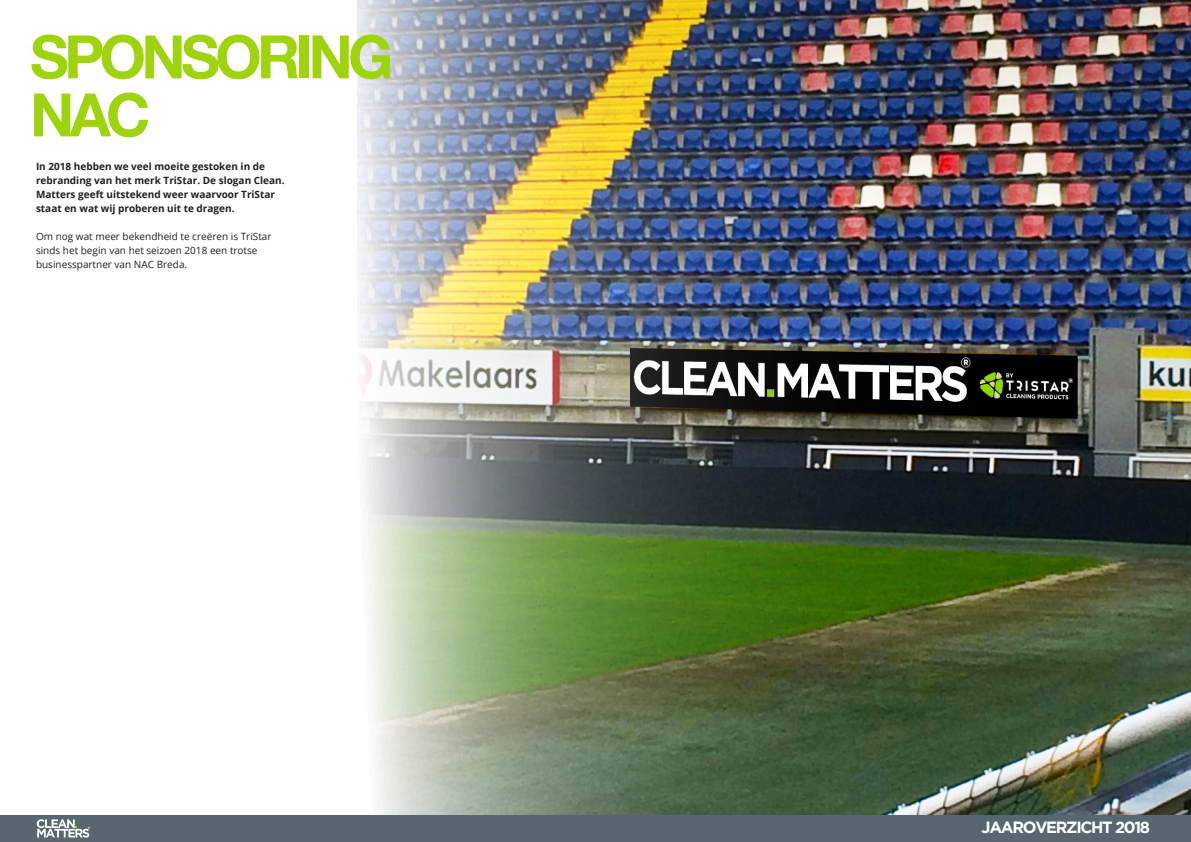
<style>
.page{position:relative;width:1191px;height:842px;background:#fff}
.page>*{position:absolute;margin:0;border:0;box-sizing:border-box;transform-origin:0 0}
.t1{font:700 60px "Helvetica Neue";letter-spacing:-.08em;color:#9fd30d}
.t2{font:700 16.2px "Gotham";letter-spacing:-.08em;color:#fff}
.t3{font:700 10px/14px "Open Sans";color:#231f20}
.t4{font:10px/14px "Open Sans";color:#231f20}
</style>
<div class="page">
<img style="left:357px;top:0;width:834px;height:815px">
<div style="left:0;top:815px;width:1191px;height:27px;background:#586670"></div>
<svg style="left:37px;top:819px;width:53px;height:18px"></svg>
<p class="t1" style="left:30px;top:10px;width:365px">SPONSORING</p>
<p class="t1" style="left:30px;top:68px;width:122px">NAC</p>
<p class="t3" style="left:36px;top:159px;width:250px">In 2018 hebben we veel moeite gestoken in de rebranding van het merk TriStar. De slogan Clean.<br>Matters geeft uitstekend weer waarvoor TriStar staat en wat wij proberen uit te dragen.</p>
<p class="t4" style="left:36px;top:229px;width:237px">Om nog wat meer bekendheid te creëren is TriStar sinds het begin van het seizoen 2018 een trotse businesspartner van NAC Breda.</p>
<p class="t2" style="left:981px;top:818px;width:170px">JAAROVERZICHT 2018</p>
</div>
